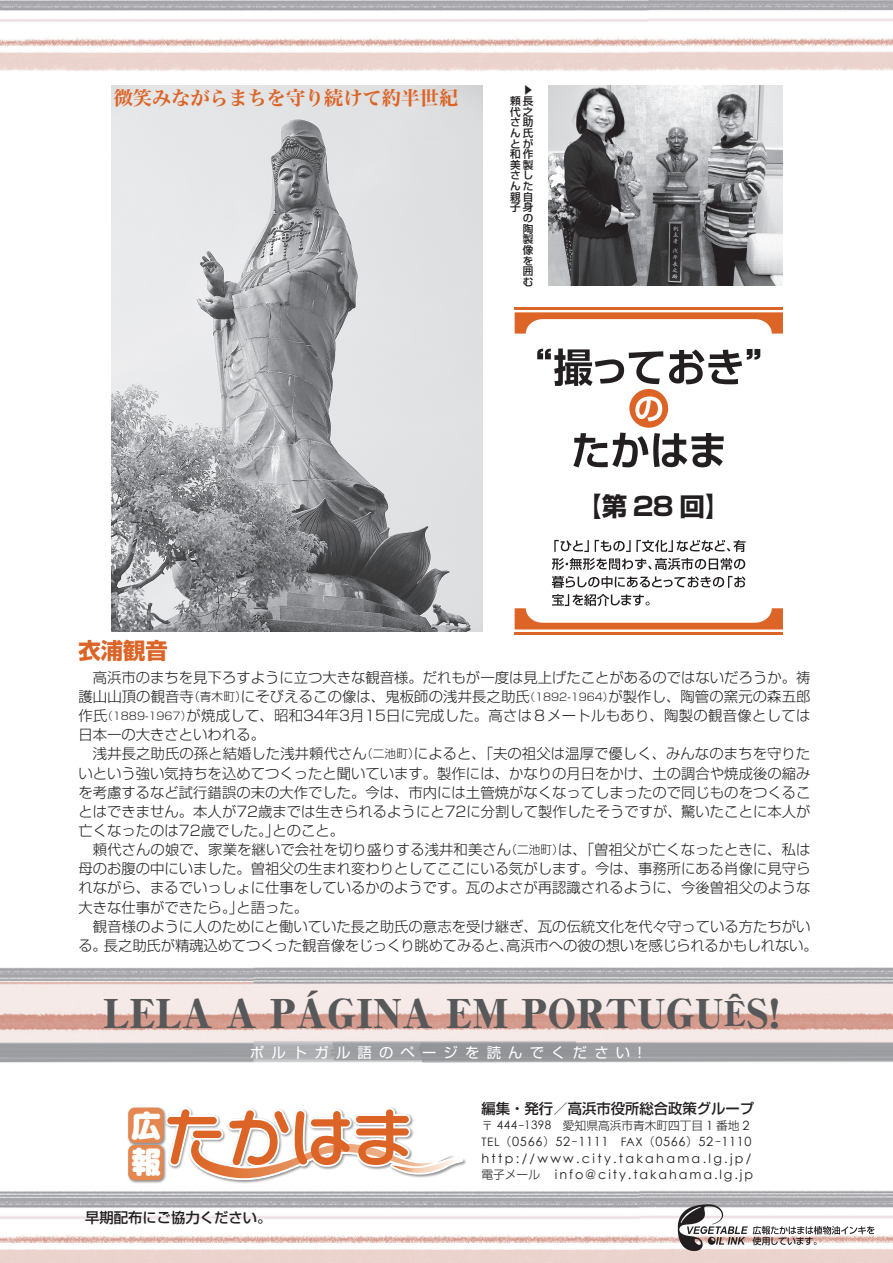
<style>
.page{position:relative;width:893px;height:1263px;background:#fff}
.page>*{position:absolute;margin:0;border:0;box-sizing:border-box;transform-origin:0 0}
.t1{font:900 38.25px "Ryumin Pr 6 N";color:#57585a}
.t2{font:900 29.4px/36.5px "Shin M Go Pr 6 N";color:#fff}
.t3{font:700 25.5px "Shin Go Pr 6 N";color:#231f20}
.t4{font:700 22.35px "Shin Go Pr 6 N";color:#dc6427}
.t5{font:19.2px "Hira Min Std N W7";color:#dc6427}
.t6{font:300 14.4px/19.2px "Shin Go Pr 6 N";color:#231f20;text-align:justify}
.t7{font:500 14.4px "Shin Go Pr 6 N";color:#231f20}
.t8{font:14.4px "Shin Go Pr 6 N";letter-spacing:.5em;color:#fff}
.t9{font:12.75px "Century Gothic";letter-spacing:.05em;color:#231f20}
.t10{font:12.75px "Century Gothic";letter-spacing:.18em;color:#231f20}
.t11{font:12.75px "Century Gothic";letter-spacing:.15em;color:#231f20}
.t12{font:300 11.7px "Shin Go Pr 6 N";color:#231f20}
.t13{font:500 10.65px/10.6px "Shin Go Pr 6 N";color:#231f20;text-align:right}
.s1{font-size:11.7px}
.s2{font-size:10.65px}
.s3{font-size:33px}
.s4{font-family:"Century Gothic";font-weight:400}
.s5{font-family:"Century Gothic";font-weight:400;font-size:12.75px}
.s6{font-family:"Shin Go Pr 6 N";font-weight:300;font-size:11.7px}
</style>
<div class="page">
<img style="left:0;top:1190px;width:893px;height:73px">
<img style="left:0;top:967px;width:893px;height:96px">
<img style="left:0;top:0;width:893px;height:71px">
<svg style="left:678px;top:1204px;width:196px;height:47px"></svg>
<svg style="left:168px;top:1107px;width:298px;height:76px"></svg>
<img style="left:128px;top:1107px;width:40px;height:36px">
<div style="left:128px;top:1108px;width:35px;height:35px;background:#e48751;border-radius:6px"></div>
<img style="left:128px;top:1143px;width:38px;height:40px">
<div style="left:128px;top:1145px;width:35px;height:35px;background:#e48751;border-radius:6px"></div>
<img style="left:112px;top:85px;width:371px;height:546px">
<img style="left:548px;top:85px;width:235px;height:201px">
<div style="left:629px;top:389px;width:39px;height:39px;background:#dc6427;border-radius:50%"></div>
<svg style="left:635px;top:396px;width:27px;height:25px"></svg>
<svg style="left:537px;top:348px;width:126px;height:38px"></svg>
<svg style="left:669px;top:349px;width:91px;height:35px"></svg>
<svg style="left:573px;top:433px;width:151px;height:34px"></svg>
<svg style="left:554px;top:540px;width:35px;height:12px"></svg>
<svg style="left:595px;top:540px;width:151px;height:12px"></svg>
<svg style="left:552px;top:558px;width:193px;height:12px"></svg>
<svg style="left:552px;top:576px;width:193px;height:12px"></svg>
<svg style="left:515px;top:312px;width:268px;height:22px"></svg>
<hr style="left:515px;top:307px;width:268px;height:2px;background:#dc6427">
<svg style="left:515px;top:594px;width:268px;height:35px"></svg>
<hr style="left:515px;top:632px;width:268px;height:3px;background:#dc6427">
<p class="t13" style="left:523px;top:84px;width:11px">▶</p>
<p class="t5" style="left:114px;top:84px;width:346px">微笑みながらまちを守り続けて約半世紀</p>
<p class="t13" style="left:510px;top:95px;width:25px">頼長代之さ助ん氏とが和作美製さしんた親自子身の<br>陶<br>製像<br>を<br>囲<br>む</p>
<p class="t4" style="left:78px;top:633px;width:91px">衣浦観音</p>
<p class="t3" style="left:576px;top:486px;width:155px">【第 28 回】</p>
<p class="t6" style="left:78px;top:666px;width:733px">　高浜市のまちを見下ろすように立つ大きな観音様。だれもが一度は見上げたことがあるのではないだろうか。祷護山山頂の観音寺<span class="s1">（青木町）</span>にそびえるこの像は、鬼板師の浅井長之助氏<span class="s2">（1892-1964）</span>が製作し、陶管の窯元の森五郎作氏<span class="s2">（1889-1967）</span>が焼成して、昭和34年3月15日に完成した。高さは８メートルもあり、陶製の観音像としては日本一の大きさといわれる。</p>
<p class="t6" style="left:78px;top:743px;width:733px">　浅井長之助氏の孫と結婚した浅井頼代さん<span class="s1">（二池町）</span>によると、「夫の祖父は温厚で優しく、みんなのまちを守りたいという強い気持ちを込めてつくったと聞いています。製作には、かなりの月日をかけ、土の調合や焼成後の縮みを考慮するなど試行錯誤の末の大作でした。今は、市内には土管焼がなくなってしまったので同じものをつくることはできません。本人が72歳までは生きられるようにと72に分割して製作したそうですが、驚いたことに本人が亡くなったのは72歳でした。」とのこと。　　　</p>
<p class="t6" style="left:78px;top:839px;width:733px">　頼代さんの娘で、家業を継いで会社を切り盛りする浅井和美さん<span class="s1">（二池町）</span>は、「曽祖父が亡くなったときに、私は母のお腹の中にいました。曽祖父の生まれ変わりとしてここにいる気がします。今は、事務所にある肖像に見守られながら、まるでいっしょに仕事をしているかのようです。瓦のよさが再認識されるように、今後曽祖父のような大きな仕事ができたら。」と語った。</p>
<p class="t6" style="left:78px;top:915px;width:741px">　観音様のように人のためにと働いていた長之助氏の意志を受け継ぎ、瓦の伝統文化を代々守っている方たちがいる。長之助氏が精魂込めてつくった観音像をじっくり眺めてみると、高浜市への彼の想いを感じられるかもしれない。</p>
<p class="t1" style="left:103px;top:983px;width:679px">LELA A PÁGINA EM PORTUGU<span class="s3">Ê</span>S!</p>
<p class="t2" style="left:131px;top:1108px;width:30px">広報</p>
<p class="t8" style="left:250px;top:1041px;width:393px">ポルトガル語のページを読んでください!</p>
<p class="t7" style="left:482px;top:1097px;width:274px">編集・発行／高浜市役所総合政策グループ</p>
<p class="t12" style="left:482px;top:1115px;width:269px">〒 <span class="s4">444</span>-<span class="s4">1398</span>　愛知県高浜市青木町四丁目 <span class="s5">1</span> 番地 <span class="s5">2</span></p>
<p class="t9" style="left:482px;top:1134px;width:272px"><span class="s1">TEL</span><span class="s6">（</span>0566<span class="s6">）</span>52<span class="s6">-</span>1111 <span class="s1">FAX</span><span class="s6">（</span>0566<span class="s6">）</span>52<span class="s6">-</span>1110</p>
<p class="t10" style="left:482px;top:1150px;width:271px">http://www.city.takahama.lg.jp/</p>
<p class="t11" style="left:482px;top:1167px;width:273px"><span class="s6">電子メール</span> info@city.takahama.lg.jp</p>
<p class="t7" style="left:85px;top:1206px;width:188px">早期配布にご協力ください。</p>
</div>
